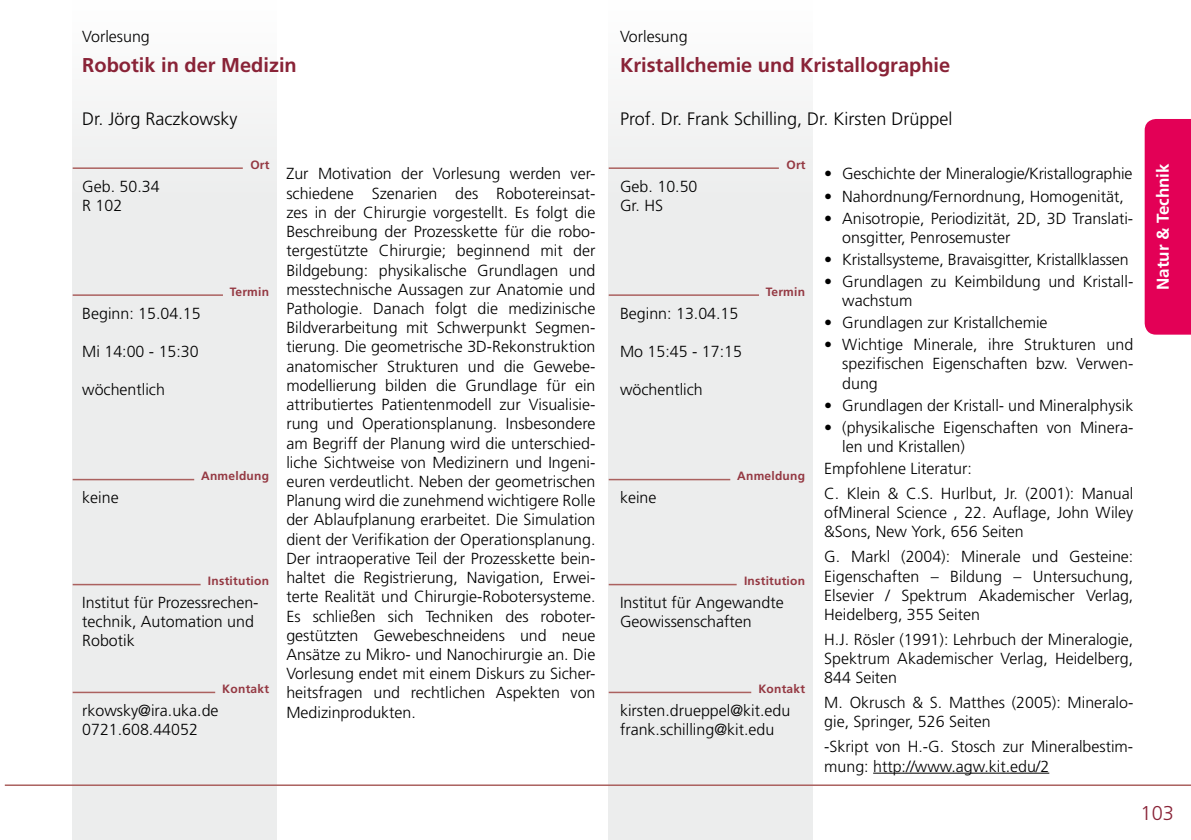
<style>
.page{position:relative;width:1191px;height:840px;background:#fff}
.page>*{position:absolute;margin:0;border:0;box-sizing:border-box;transform-origin:0 0}
.t1{font:700 20px "Frutiger LT Std";color:#892337}
.t2{font:300 20px "Frutiger LT Std";color:#892337}
.t3{font:300 18px "Frutiger LT Std";color:#000}
.t4{font:700 17px "Frutiger LT Std";color:#fff}
.t5{font:300 16px/19.2px "Frutiger LT Std";color:#000}
.t6{font:700 12px "Frutiger LT Std";letter-spacing:.02em;color:#943842}
</style>
<div class="page">
<div style="left:73px;top:0;width:204px;height:784px;background:#eceded"></div>
<hr style="left:73px;top:583px;width:128px;height:2px;background:#ab615f">
<hr style="left:73px;top:691px;width:142px;height:1px;background:#ab615f">
<hr style="left:73px;top:478px;width:121px;height:2px;background:#ab615f">
<hr style="left:73px;top:294px;width:150px;height:2px;background:#ab615f">
<hr style="left:73px;top:167px;width:170px;height:2px;background:#ab615f">
<div style="left:609px;top:0;width:204px;height:784px;background:#eceded"></div>
<hr style="left:609px;top:583px;width:127px;height:2px;background:#ab615f">
<hr style="left:609px;top:691px;width:142px;height:1px;background:#ab615f">
<hr style="left:609px;top:478px;width:121px;height:2px;background:#ab615f">
<hr style="left:609px;top:294px;width:150px;height:2px;background:#ab615f">
<hr style="left:609px;top:167px;width:170px;height:2px;background:#ab615f">
<div style="left:1144px;top:119px;width:47px;height:215px;background:#e30056"></div>
<div style="left:609px;top:784px;width:204px;height:55px;background:#eceded"></div>
<div style="left:73px;top:784px;width:204px;height:55px;background:#eceded"></div>
<hr style="left:5px;top:784px;width:1186px;height:1px;background:#ab615f">
<hr style="left:873px;top:772px;width:176px;height:1px;background:#000">
<p class="t5" style="left:82px;top:27px;width:69px">Vorlesung</p>
<p class="t1" style="left:82px;top:54px;width:216px">Robotik in der Medizin</p>
<p class="t5" style="left:620px;top:27px;width:69px">Vorlesung</p>
<p class="t1" style="left:620px;top:54px;width:332px">Kristallchemie und Kristallographie</p>
<p class="t3" style="left:82px;top:108px;width:157px">Dr. Jörg Raczkowsky</p>
<p class="t3" style="left:620px;top:108px;width:334px">Prof. Dr. Frank Schilling, Dr. Kirsten Drüppel</p>
<p class="t5" style="left:82px;top:176px;width:79px">Geb. 50.34<br>R 102</p>
<p class="t6" style="left:250px;top:158px;width:21px">Ort</p>
<p class="t5" style="left:82px;top:303px;width:120px">Beginn: 15.04.15</p>
<p class="t5" style="left:82px;top:342px;width:118px">Mi 14:00 - 15:30</p>
<p class="t5" style="left:82px;top:380px;width:84px">wöchentlich</p>
<p class="t6" style="left:230px;top:284px;width:41px">Termin</p>
<p class="t5" style="left:82px;top:488px;width:38px">keine</p>
<p class="t6" style="left:201px;top:469px;width:69px">Anmeldung</p>
<p class="t6" style="left:208px;top:573px;width:63px">Institution</p>
<p class="t5" style="left:82px;top:592px;width:178px">Institut für Prozessrechen&shy;technik, Automation und<br>Robotik</p>
<p class="t6" style="left:222px;top:681px;width:48px">Kontakt</p>
<p class="t5" style="left:82px;top:700px;width:138px">rkowsky@ira.uka.de<br>0721.608.44052</p>
<p class="t5" style="left:286px;top:164px;width:311px;text-align:justify">Zur Motivation der Vorlesung werden ver&shy;schiedene Szenarien des Robotereinsat&shy;zes in der Chirurgie vorgestellt. Es folgt die Beschreibung der Prozesskette für die robo&shy;tergestützte Chirurgie; beginnend mit der Bildgebung: physikalische Grundlagen und messtechnische Aussagen zur Anatomie und Pathologie. Danach folgt die medizinische Bildverarbeitung mit Schwerpunkt Segmen&shy;tierung. Die geometrische 3D-Rekonstruktion anatomischer Strukturen und die Gewebe&shy;modellierung bilden die Grundlage für ein attributiertes Patientenmodell zur Visualisie&shy;rung und Operationsplanung. Insbesondere am Begriff der Planung wird die unterschied&shy;liche Sichtweise von Medizinern und Ingeni&shy;euren verdeutlicht. Neben der geometrischen Planung wird die zunehmend wichtigere Rolle der Ablaufplanung erarbeitet. Die Simulation dient der Verifikation der Operationsplanung.<br>Der intraoperative Teil der Prozesskette bein&shy;haltet die Registrierung, Navigation, Erwei&shy;terte Realität und Chirurgie-Robotersysteme.<br>Es schließen sich Techniken des roboter&shy;gestützten Gewebeschneidens und neue Ansätze zu Mikro- und Nanochirurgie an. Die Vorlesung endet mit einem Diskurs zu Sicher&shy;heitsfragen und rechtlichen Aspekten von Medizinprodukten.</p>
<p class="t5" style="left:620px;top:176px;width:79px">Geb. 10.50<br>Gr. HS</p>
<p class="t6" style="left:786px;top:158px;width:21px">Ort</p>
<p class="t5" style="left:620px;top:303px;width:120px">Beginn: 13.04.15</p>
<p class="t5" style="left:620px;top:342px;width:123px">Mo 15:45 - 17:15</p>
<p class="t5" style="left:620px;top:380px;width:84px">wöchentlich</p>
<p class="t6" style="left:766px;top:284px;width:41px">Termin</p>
<p class="t5" style="left:620px;top:488px;width:38px">keine</p>
<p class="t6" style="left:737px;top:469px;width:69px">Anmeldung</p>
<p class="t6" style="left:744px;top:573px;width:63px">Institution</p>
<p class="t5" style="left:620px;top:592px;width:165px">Institut für Angewandte<br>Geowissenschaften</p>
<p class="t6" style="left:758px;top:681px;width:48px">Kontakt</p>
<p class="t5" style="left:620px;top:700px;width:172px">kirsten.drueppel@kit.edu frank.schilling@kit.edu</p>
<p class="t5" style="left:824px;top:164px;width:310px">• Geschichte der Mineralogie/Kristallographie</p>
<p class="t5" style="left:824px;top:186px;width:301px">• Nahordnung/Fernordnung, Homogenität,</p>
<p class="t5" style="left:842px;top:208px;width:292px;text-indent:-18px">• Anisotropie, Periodizität, 2D, 3D Translati&shy;onsgitter, Penrosemuster</p>
<p class="t5" style="left:824px;top:250px;width:306px">• Kristallsysteme, Bravaisgitter, Kristallklassen</p>
<p class="t5" style="left:842px;top:272px;width:292px;text-indent:-18px">• Grundlagen zu Keimbildung und Kristall&shy;wachstum</p>
<p class="t5" style="left:824px;top:313px;width:225px">• Grundlagen zur Kristallchemie</p>
<p class="t5" style="left:842px;top:335px;width:292px;text-align:justify;text-indent:-18px">• Wichtige Minerale, ihre Strukturen und spezifischen Eigenschaften bzw. Verwen&shy;dung</p>
<p class="t5" style="left:824px;top:395px;width:310px">• Grundlagen der Kristall- und Mineralphysik</p>
<p class="t5" style="left:842px;top:417px;width:292px;text-indent:-18px">• (physikalische Eigenschaften von Minera&shy;len und Kristallen)</p>
<p class="t5" style="left:824px;top:456px;width:310px;line-height:24.8px">Empfohlene Literatur:<br>C. Klein &amp; C.S. Hurlbut, Jr. (2001): Manual</p>
<p class="t5" style="left:824px;top:503px;width:310px">ofMineral Science , 22. Auflage, John Wiley &amp;Sons, New York, 656 Seiten</p>
<p class="t5" style="left:824px;top:547px;width:310px;text-align:justify">G. Markl (2004): Minerale und Gesteine:<br>Eigenschaften – Bildung – Untersuchung, Elsevier / Spektrum Akademischer Verlag, Heidelberg, 355 Seiten</p>
<p class="t5" style="left:824px;top:629px;width:311px;text-align:justify">H.J. Rösler (1991): Lehrbuch der Mineralogie, Spektrum Akademischer Verlag, Heidelberg, 844 Seiten</p>
<p class="t5" style="left:824px;top:693px;width:311px">M. Okrusch &amp; S. Matthes (2005): Mineralo&shy;gie, Springer, 526 Seiten</p>
<p class="t5" style="left:824px;top:737px;width:310px">-Skript von H.-G. Stosch zur Mineralbestim&shy;mung: http://www.agw.kit.edu/2</p>
<p class="t4" style="left:1152px;top:290px;width:128px;rotate:-90deg">Natur &amp; Technik</p>
<p class="t2" style="left:1140px;top:801px;width:35px">103</p>
</div>
